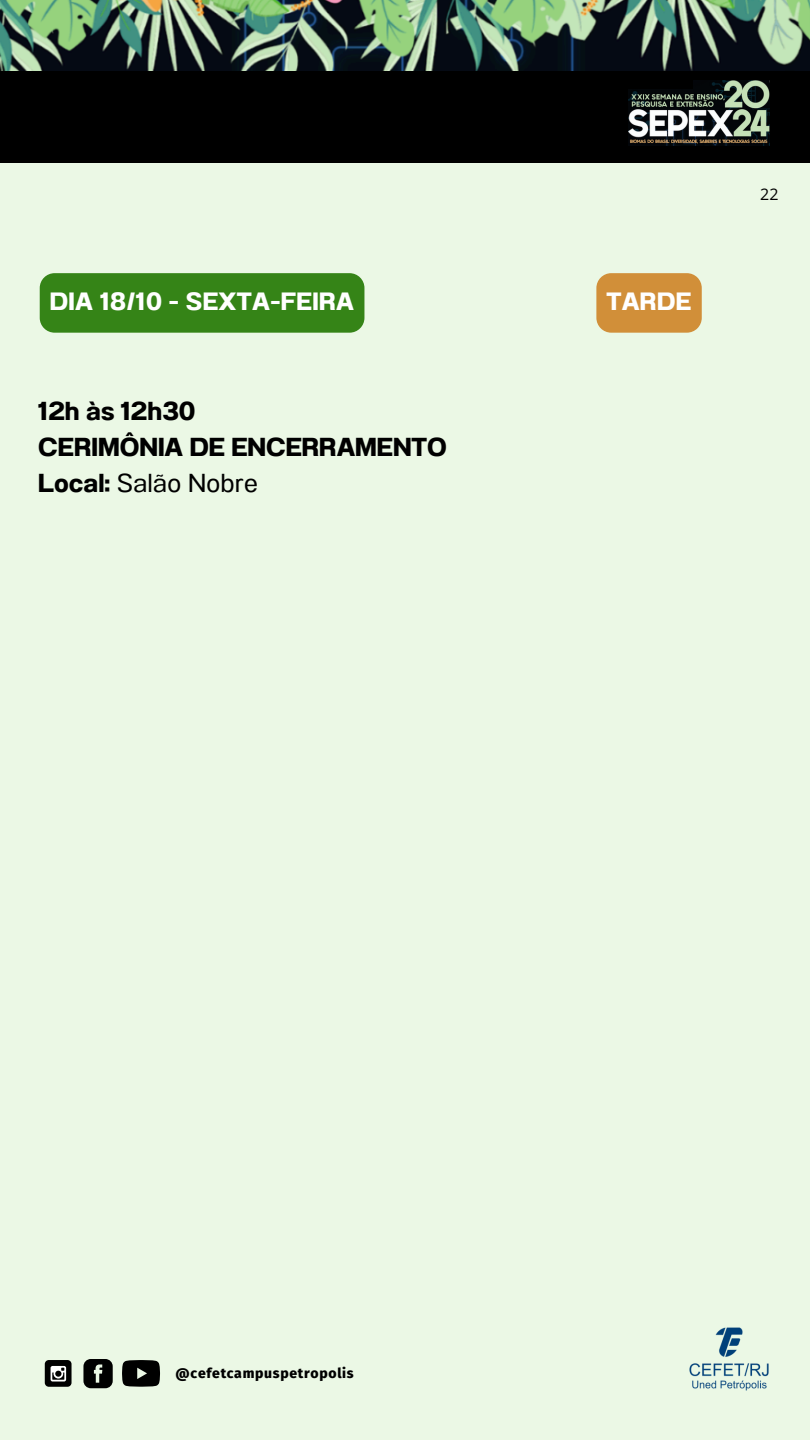
<style>
.page{position:relative;width:810px;height:1440px;background:#ebf8e5}
.page>*{position:absolute;margin:0;border:0;box-sizing:border-box;transform-origin:0 0}
.t1{font:700 26px/36px "Anantason";color:#000}
.t2{font:700 25px "Anantason";letter-spacing:.015em;color:#fff}
.t3{font:16px "Open Sans";color:#000}
.t4{font:800 14px "Fira Sans";letter-spacing:.05em;color:#000}
.s1{font-weight:400}
</style>
<div class="page">
<div style="left:0;top:0;width:810px;height:163px;background:#000"></div>
<img style="left:629px;top:80px;width:141px;height:65px">
<div style="left:629px;top:53px;width:64px;height:36px;background:#000"></div>
<img style="left:0;top:0;width:810px;height:71px">
<div style="left:40px;top:273px;width:324px;height:60px;background:#358417;border-radius:15px"></div>
<img style="left:689px;top:1327px;width:80px;height:64px">
<svg style="left:596px;top:273px;width:106px;height:60px;background:#d29340"></svg>
<svg style="left:83px;top:1359px;width:30px;height:29px"></svg>
<svg style="left:122px;top:1360px;width:38px;height:27px"></svg>
<div style="left:45px;top:1360px;width:27px;height:27px;background:#000;border-radius:4px"></div>
<svg style="left:51px;top:1366px;width:15px;height:16px"></svg>
<p class="t2" style="left:50px;top:286px;width:306px">DIA 18/10 - SEXTA-FEIRA</p>
<h1 class="t2" style="left:606px;top:286px;width:86px">TARDE</h1>
<h2 class="t1" style="left:38px;top:393px;width:410px">12h às 12h30<br>CERIMÔNIA DE ENCERRAMENTO<br>Local: <span class="s1">Salão Nobre</span></h2>
<p class="t3" style="left:760px;top:183px;width:20px">22</p>
<p class="t4" style="left:176px;top:1365px;width:180px">@cefetcampuspetropolis</p>
</div>
